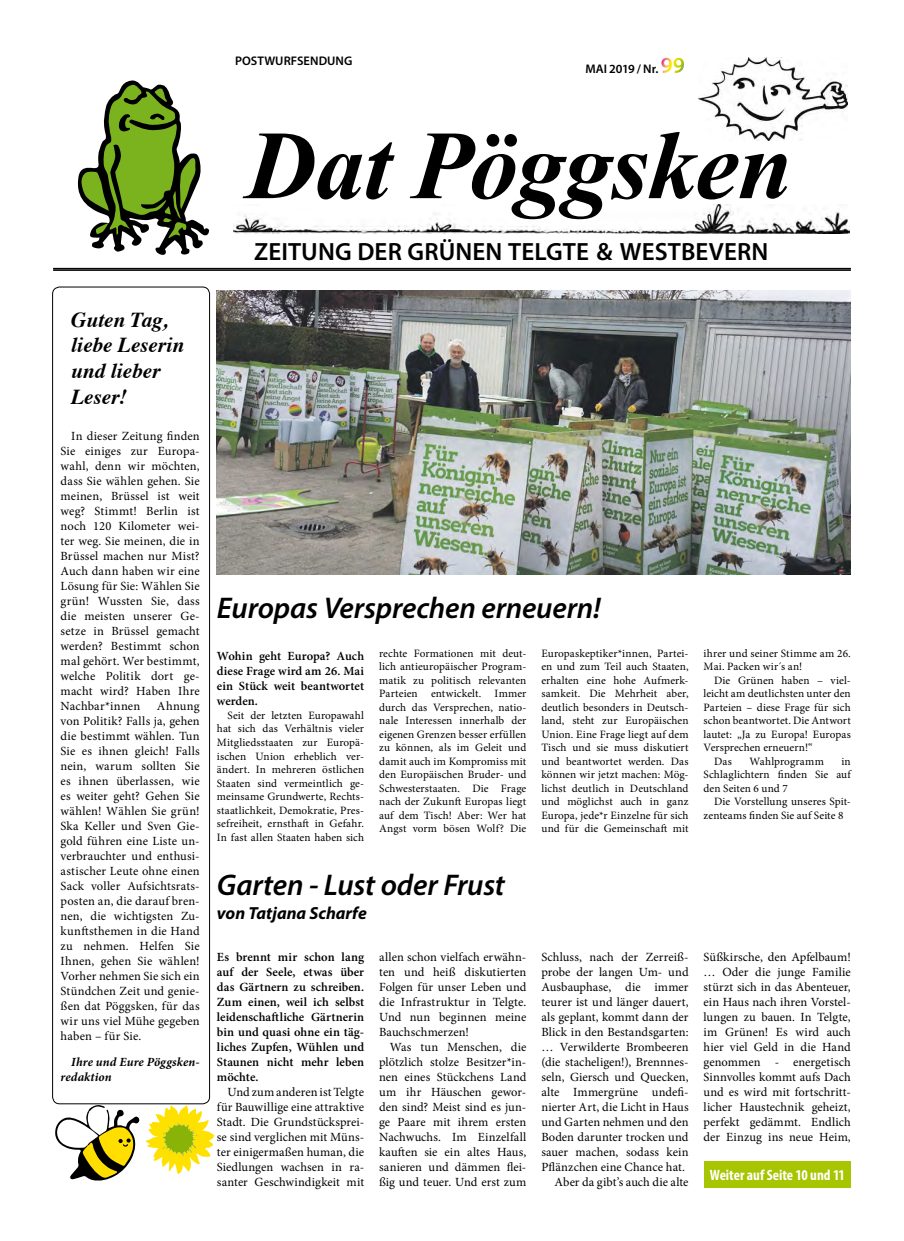
<style>
.page{position:relative;width:904px;height:1241px;background:#fff}
.page>*{position:absolute;margin:0;border:0;box-sizing:border-box;transform-origin:0 0}
.t1{font:italic 700 97.5px "Times New Roman";letter-spacing:-.015em;color:#000}
.t2{font:italic 600 30px "Myriad Pro";letter-spacing:-.005em;color:#000}
.t3{font:600 25px "Myriad Pro";letter-spacing:.005em;color:#000}
.t4{font:italic 700 21.25px/25.5px "Times";color:#000}
.t5{font:italic 700 17.5px "Myriad Pro";color:#000}
.t6{font:700 condensed 15px "Myriad Pro";color:#fff}
.t7{font:12.5px/15px "Minion Pro";letter-spacing:.005em;color:#000;text-align:justify}
.t8{font:600 12.5px/15px "Minion Pro";color:#000;text-align:justify}
.t9{font:italic 700 12.5px/15px "Minion Pro";letter-spacing:.01em;color:#000}
.t10{font:600 12.5px "Myriad Pro";letter-spacing:.005em;color:#000}
.t11{font:11.25px/13.5px "Minion Pro";letter-spacing:.005em;color:#000;text-align:justify}
.s1{font-size:22.5px;color:#fff}
</style>
<div class="page">
<img style="left:233px;top:205px;width:616px;height:28px">
<img style="left:699px;top:58px;width:148px;height:82px">
<hr style="left:53px;top:268px;width:797px;height:1px;background:#000">
<hr style="left:53px;top:269px;width:797px;height:2px;background:#000">
<svg style="left:78px;top:80px;width:131px;height:175px"></svg>
<div style="left:52px;top:287px;width:158px;height:816px;border:1px solid #000;border-radius:7px"></div>
<div style="left:704px;top:1161px;width:146px;height:26px;background:#a7c500"></div>
<img style="left:217px;top:291px;width:633px;height:283px">
<svg style="left:146px;top:1105px;width:68px;height:68px"></svg>
<svg style="left:55px;top:1104px;width:85px;height:77px"></svg>
<p class="t10" style="left:235px;top:53px;width:119px">POSTWURFSENDUNG</p>
<p class="t10" style="left:585px;top:61px;width:101px">MAI 2019 / Nr. <span class="s1">99</span></p>
<h1 class="t1" style="left:246px;top:97px;width:548px">Dat Pöggsken</h1>
<h3 class="t3" style="left:254px;top:235px;width:515px">ZEITUNG DER GRÜNEN TELGTE &amp; WESTBEVERN</h3>
<h3 class="t4" style="left:71px;top:305px;width:114px">Guten Tag, liebe Leserin und lieber<br>Leser!</h3>
<p class="t7" style="left:61px;top:428px;width:141px;text-indent:11px">In dieser Zeitung finden Sie einiges zur Europa&shy;wahl, denn wir möchten, dass Sie wählen gehen. Sie meinen, Brüssel ist weit weg? Stimmt! Berlin ist noch 120 Kilometer wei&shy;ter weg. Sie meinen, die in Brüssel machen nur Mist?<br>Auch dann haben wir eine Lösung für Sie: Wählen Sie grün! Wussten Sie, dass die meisten unserer Ge&shy;setze in Brüssel gemacht werden? Bestimmt schon mal gehört. Wer bestimmt, welche Politik dort ge&shy;macht wird? Haben Ihre Nachbar*innen</p>
<p class="t7" style="left:61px;top:698px;width:141px;text-indent:96px">Ahnung von Politik? Falls ja, gehen die bestimmt wählen. Tun Sie es ihnen gleich! Falls nein, warum sollten Sie es ihnen überlassen, wie es weiter geht? Gehen Sie wählen! Wählen Sie grün!<br>Ska Keller und Sven Gie&shy;gold führen eine Liste un&shy;verbrauchter und enthusi&shy;astischer Leute ohne einen Sack voller Aufsichtsrats&shy;posten an, die darauf bren&shy;nen, die wichtigsten Zu&shy;kunftsthemen in die Hand zu nehmen. Helfen Sie Ihnen, gehen Sie wählen!<br>Vorher nehmen Sie sich ein Stündchen Zeit und genie&shy;ßen dat Pöggsken, für das wir uns viel Mühe gegeben haben – für Sie.</p>
<p class="t9" style="left:61px;top:1053px;width:141px;text-indent:11px">Ihre und Eure Pöggsken&shy;redaktion</p>
<h2 class="t2" style="left:217px;top:589px;width:385px">Europas Versprechen erneuern!</h2>
<p class="t8" style="left:217px;top:648px;width:149px">Wohin geht Europa? Auch diese Frage wird am 26. Mai ein Stück weit beantwortet werden.</p>
<p class="t11" style="left:217px;top:708px;width:149px;text-indent:11px">Seit der letzten Europawahl hat sich das Verhältnis vieler Mitgliedsstaaten zur Europä&shy;ischen Union erheblich ver&shy;ändert. In mehreren östlichen Staaten sind vermeintlich ge&shy;meinsame Grundwerte, Rechts&shy;staatlichkeit, Demokratie, Pres&shy;sefreiheit, ernsthaft in Gefahr.<br>In fast allen Staaten haben sich</p>
<p class="t11" style="left:379px;top:646px;width:149px">rechte Formationen mit deut&shy;lich antieuropäischer Program&shy;matik zu politisch relevanten Parteien entwickelt. Immer durch das Versprechen, natio&shy;nale Interessen innerhalb der eigenen Grenzen besser erfüllen zu können, als im Geleit und damit auch im Kompromiss mit den Europäischen Bruder- und Schwesterstaaten. Die Frage nach der Zukunft Europas liegt auf dem Tisch! Aber: Wer hat Angst vorm bösen Wolf? Die</p>
<p class="t11" style="left:541px;top:646px;width:149px">Europaskeptiker*innen, Partei&shy;en und zum Teil auch Staaten, erhalten eine hohe Aufmerk&shy;samkeit. Die Mehrheit aber, deutlich besonders in Deutsch&shy;land, steht zur Europäischen Union. Eine Frage liegt auf dem Tisch und sie muss diskutiert und beantwortet werden. Das können wir jetzt machen: Mög&shy;lichst deutlich in Deutschland und möglichst auch in ganz Europa, jede*r Einzelne für sich und für die Gemeinschaft mit</p>
<p class="t11" style="left:703px;top:646px;width:149px">ihrer und seiner Stimme am 26.<br>Mai. Packen wir´s an!</p>
<p class="t11" style="left:714px;top:673px;width:138px">Die Grünen haben – viel-</p>
<p class="t11" style="left:703px;top:686px;width:149px">leicht am deutlichsten unter den</p>
<p class="t11" style="left:703px;top:700px;width:149px">Parteien – diese Frage für sich</p>
<p class="t11" style="left:703px;top:713px;width:149px">schon beantwortet. Die Antwort</p>
<p class="t11" style="left:703px;top:727px;width:149px">lautet: „Ja zu Europa! Europas</p>
<p class="t11" style="left:703px;top:740px;width:111px">Versprechen erneuern!“</p>
<p class="t11" style="left:714px;top:754px;width:19px">Das</p>
<p class="t11" style="left:749px;top:754px;width:76px">Wahlprogramm</p>
<p class="t11" style="left:703px;top:754px;width:149px;text-indent:138px">in Schlaglichtern finden Sie auf den Seiten 6 und 7</p>
<p class="t11" style="left:703px;top:794px;width:149px;text-indent:11px">Die Vorstellung unseres Spit&shy;zenteams finden Sie auf Seite 8</p>
<h2 class="t2" style="left:217px;top:865px;width:289px">Garten - Lust oder Frust</h2>
<h3 class="t5" style="left:217px;top:901px;width:151px">von Tatjana Scharfe</h3>
<p class="t8" style="left:217px;top:948px;width:149px">Es brennt mir schon lang auf der Seele, etwas über das Gärtnern zu schreiben.<br>Zum einen, weil ich selbst leidenschaftliche Gärtnerin bin und quasi ohne ein täg&shy;liches Zupfen, Wühlen und Staunen nicht mehr leben möchte.</p>
<p class="t7" style="left:217px;top:1084px;width:149px;text-indent:11px">Und zum anderen ist Telgte für Bauwillige eine attraktive Stadt. Die Grundstücksprei&shy;se sind verglichen mit Müns&shy;ter einigermaßen human, die Siedlungen wachsen in ra&shy;santer Geschwindigkeit mit</p>
<p class="t7" style="left:379px;top:949px;width:149px">allen schon vielfach erwähn&shy;ten und heiß diskutierten Folgen für unser Leben und die Infrastruktur in Telgte.<br>Und nun beginnen meine Bauchschmerzen!</p>
<p class="t7" style="left:379px;top:1039px;width:149px;text-indent:11px">Was tun Menschen, die plötzlich stolze Besitzer*in&shy;nen eines Stückchens Land um ihr Häuschen gewor&shy;den sind? Meist sind es jun&shy;ge Paare mit ihrem ersten Nachwuchs. Im Einzelfall kauften sie ein altes Haus, sanieren und dämmen flei&shy;ßig und teuer. Und erst zum</p>
<p class="t7" style="left:541px;top:949px;width:149px;text-align:right">Schluss, nach der Zerreiß&shy;probe der langen Um- und<br>Ausbauphase, die immer teurer ist und länger dauert, als geplant, kommt dann der<br>Blick in den Bestandsgarten: … Verwilderte Brombeeren (die stacheligen!), Brennnes&shy;seln, Giersch und Quecken, alte Immergrüne undefi&shy;nierter Art, die Licht in Haus und Garten nehmen und den<br>Boden darunter trocken und sauer machen, sodass kein<br>Pflänzchen eine Chance hat.<br>Aber da gibt’s auch die alte</p>
<p class="t7" style="left:703px;top:949px;width:149px">Süßkirsche, den Apfelbaum! … Oder die junge Familie stürzt sich in das Abenteuer, ein Haus nach ihren Vorstel&shy;lungen zu bauen. In Telgte, im Grünen! Es wird auch hier viel Geld in die Hand genommen - energetisch Sinnvolles kommt aufs Dach und es wird mit fortschritt&shy;licher Haustechnik geheizt, perfekt gedämmt. Endlich der Einzug ins neue Heim,</p>
<p class="t6" style="left:709px;top:1165px;width:137px">Weiter auf Seite 10 und 11</p>
</div>
